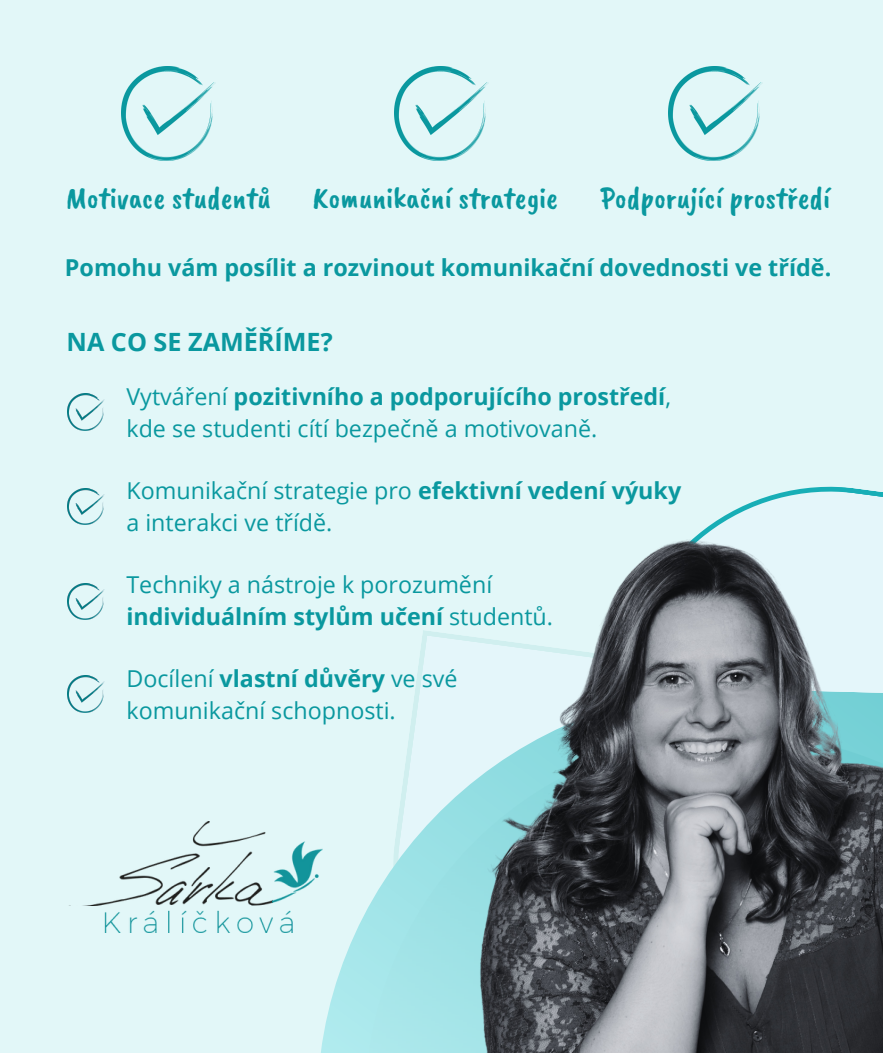
<style>
.page{position:relative;width:883px;height:1053px;background:#fff}
.page>*{position:absolute;margin:0;border:0;box-sizing:border-box;transform-origin:0 0}
.t1{font:31.12px "Caveat Brush";color:#0a989f}
.t2{font:700 25.12px "Open Sans";color:#0a989f}
.t3{font:23.25px "Open Sans";color:#0a989f}
.t4{font:700 23.25px "Open Sans";color:#0a989f}
.s1{font-weight:400}
.s2{font-weight:700}
</style>
<div class="page">
<div style="left:0;top:0;width:882px;height:1053px;background:#e2f7f8"></div>
<svg style="left:321px;top:683px;width:100px;height:370px"></svg>
<svg style="left:360px;top:728px;width:91px;height:325px"></svg>
<img style="left:104px;top:910px;width:189px;height:22px">
<img style="left:91px;top:821px;width:231px;height:84px">
<img style="left:451px;top:488px;width:431px;height:565px">
<img style="left:68px;top:394px;width:36px;height:36px">
<img style="left:68px;top:488px;width:36px;height:37px">
<img style="left:68px;top:583px;width:36px;height:37px">
<img style="left:68px;top:675px;width:36px;height:37px">
<img style="left:121px;top:67px;width:94px;height:93px">
<img style="left:395px;top:67px;width:93px;height:93px">
<img style="left:668px;top:67px;width:94px;height:93px">
<p class="t1" style="left:66px;top:178px;width:206px">Motivace studentů</p>
<p class="t1" style="left:313px;top:178px;width:246px">Komunikační strategie</p>
<p class="t1" style="left:600px;top:178px;width:231px">Podporující prostředí</p>
<p class="t4" style="left:65px;top:251px;width:767px">Pomohu vám posílit a rozvinout komunikační dovednosti ve třídě.</p>
<p class="t2" style="left:67px;top:324px;width:267px">NA CO SE ZAMĚŘÍME?</p>
<p class="t4" style="left:126px;top:380px;width:546px"><span class="s1">Vytváření</span> pozitivního a podporujícího prostředí<span class="s1">,</span></p>
<p class="t3" style="left:126px;top:412px;width:472px">kde se studenti cítí bezpečně a motivovaně.</p>
<p class="t3" style="left:126px;top:474px;width:556px">Komunikační strategie pro <span class="s2">efektivní vedení výuky</span></p>
<p class="t3" style="left:126px;top:506px;width:207px">a interakci ve třídě.</p>
<p class="t3" style="left:126px;top:568px;width:367px">Techniky a nástroje k porozumění</p>
<p class="t4" style="left:126px;top:600px;width:428px">individuálním stylům učení <span class="s1">studentů.</span></p>
<p class="t3" style="left:126px;top:662px;width:332px">Docílení <span class="s2">vlastní důvěry</span> ve své</p>
<p class="t3" style="left:126px;top:694px;width:271px">komunikační schopnosti.</p>
</div>
